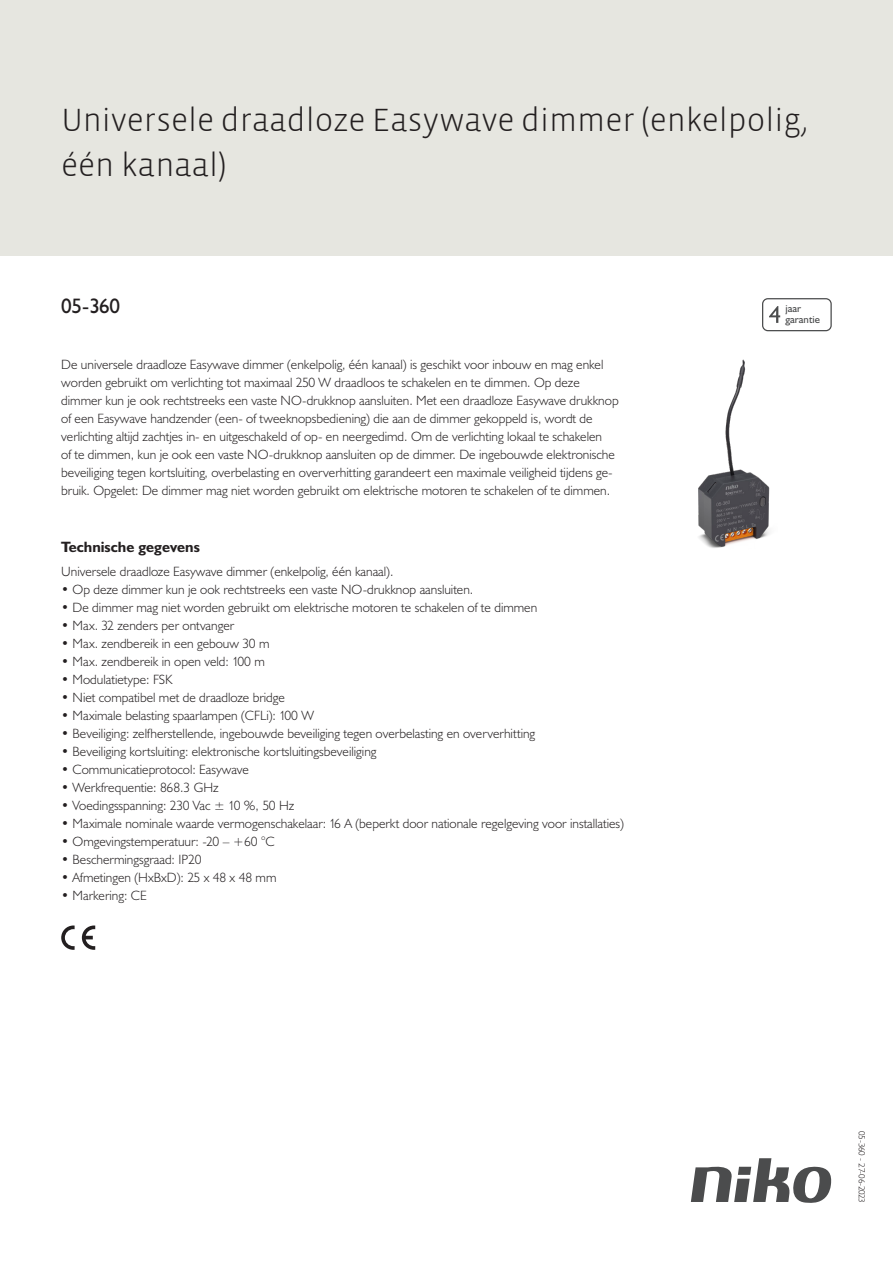
<style>
.page{position:relative;width:893px;height:1263px;background:#fff}
.page>*{position:absolute;margin:0;border:0;box-sizing:border-box;transform-origin:0 0}
.Title_datasheets{font:300 33px/45px "Vista Sans";color:#231f20}
.Article_number{font:21px "Humanist 521 BT";color:#231f20}
.Titles_parts{font:700 15px "Humanist 521 BT";color:#231f20}
.Platte_tekst_CAB{font:300 13.5px/18px "Humanist 521 BT";color:#231f20}
.USP_Bullets{font:300 13.5px "Humanist 521 BT";color:#231f20}
.t1{font:10.8px/10.8px "Humanist 521 BT";color:#4b4c4d}
.Revision{font:300 9px "Humanist 521 BT";letter-spacing:-.035em;color:#231f20}
</style>
<div class="page">
<svg style="left:691px;top:1158px;width:141px;height:45px"></svg>
<div style="left:0;top:0;width:893px;height:255px;background:#e6e6e0"></div>
<svg style="left:82px;top:925px;width:13px;height:25px"></svg>
<svg style="left:61px;top:925px;width:14px;height:25px"></svg>
<svg style="left:762px;top:298px;width:70px;height:33px"></svg>
<img style="left:698px;top:359px;width:72px;height:189px">
<p class="Title_datasheets" style="left:61px;top:98px;width:748px">Universele draadloze Easywave dimmer (enkelpolig, één kanaal)</p>
<p class="Article_number" style="left:61px;top:293px;width:60px">05-360</p>
<p class="t1" style="left:785px;top:303px;width:36px">jaar garantie</p>
<p class="Platte_tekst_CAB" style="left:61px;top:355px;width:559px">De universele draadloze Easywave dimmer (enkelpolig, één kanaal) is geschikt voor inbouw en mag enkel worden gebruikt om verlichting tot maximaal 250 W draadloos te schakelen en te dimmen. Op deze dimmer kun je ook rechtstreeks een vaste NO-drukknop aansluiten. Met een draadloze Easywave drukknop of een Easywave handzender (een- of tweeknopsbediening) die aan de dimmer gekoppeld is, wordt de verlichting altijd zachtjes in- en uitgeschakeld of op- en neergedimd. Om de verlichting lokaal te schakelen<br>of te dimmen, kun je ook een vaste NO-drukknop aansluiten op de dimmer. De ingebouwde elektronische beveiliging tegen kortsluiting, overbelasting en oververhitting garandeert een maximale veiligheid tijdens ge&shy;bruik. Opgelet: De dimmer mag niet worden gebruikt om elektrische motoren te schakelen of te dimmen.</p>
<p class="Titles_parts" style="left:61px;top:537px;width:140px">Technische gegevens</p>
<p class="Platte_tekst_CAB" style="left:61px;top:562px;width:334px">Universele draadloze Easywave dimmer (enkelpolig, één kanaal).</p>
<p class="USP_Bullets" style="left:61px;top:581px;width:414px">• Op deze dimmer kun je ook rechtstreeks een vaste NO-drukknop aansluiten.</p>
<p class="USP_Bullets" style="left:61px;top:599px;width:477px">• De dimmer mag niet worden gebruikt om elektrische motoren te schakelen of te dimmen</p>
<p class="USP_Bullets" style="left:61px;top:617px;width:175px">• Max. 32 zenders per ontvanger</p>
<p class="USP_Bullets" style="left:61px;top:635px;width:210px">• Max. zendbereik in een gebouw 30 m</p>
<p class="USP_Bullets" style="left:61px;top:653px;width:205px">• Max. zendbereik in open veld: 100 m</p>
<p class="USP_Bullets" style="left:61px;top:671px;width:113px">• Modulatietype: FSK</p>
<p class="USP_Bullets" style="left:61px;top:689px;width:225px">• Niet compatibel met de draadloze bridge</p>
<p class="USP_Bullets" style="left:61px;top:707px;width:254px">• Maximale belasting spaarlampen (CFLi): 100 W</p>
<p class="USP_Bullets" style="left:61px;top:725px;width:475px">• Beveiliging: zelfherstellende, ingebouwde beveiliging tegen overbelasting en oververhitting</p>
<p class="USP_Bullets" style="left:61px;top:743px;width:317px">• Beveiliging kortsluiting: elektronische kortsluitingsbeveiliging</p>
<p class="USP_Bullets" style="left:61px;top:761px;width:189px">• Communicatieprotocol: Easywave</p>
<p class="USP_Bullets" style="left:61px;top:779px;width:159px">• Werkfrequentie: 868.3 GHz</p>
<p class="USP_Bullets" style="left:61px;top:797px;width:235px">• Voedingsspanning: 230 Vac ± 10 %, 50 Hz</p>
<p class="USP_Bullets" style="left:61px;top:815px;width:564px">• Maximale nominale waarde vermogenschakelaar: 16 A (beperkt door nationale regelgeving voor installaties)</p>
<p class="USP_Bullets" style="left:61px;top:833px;width:215px">• Omgevingstemperatuur: -20 – +60 °C</p>
<p class="USP_Bullets" style="left:61px;top:851px;width:142px">• Beschermingsgraad: IP20</p>
<p class="USP_Bullets" style="left:61px;top:869px;width:217px">• Afmetingen (HxBxD): 25 x 48 x 48 mm</p>
<p class="USP_Bullets" style="left:61px;top:887px;width:87px">• Markering: CE</p>
<p class="Revision" style="left:868px;top:1131px;width:73px;rotate:90deg">05-360 - 27-06-2023</p>
</div>
